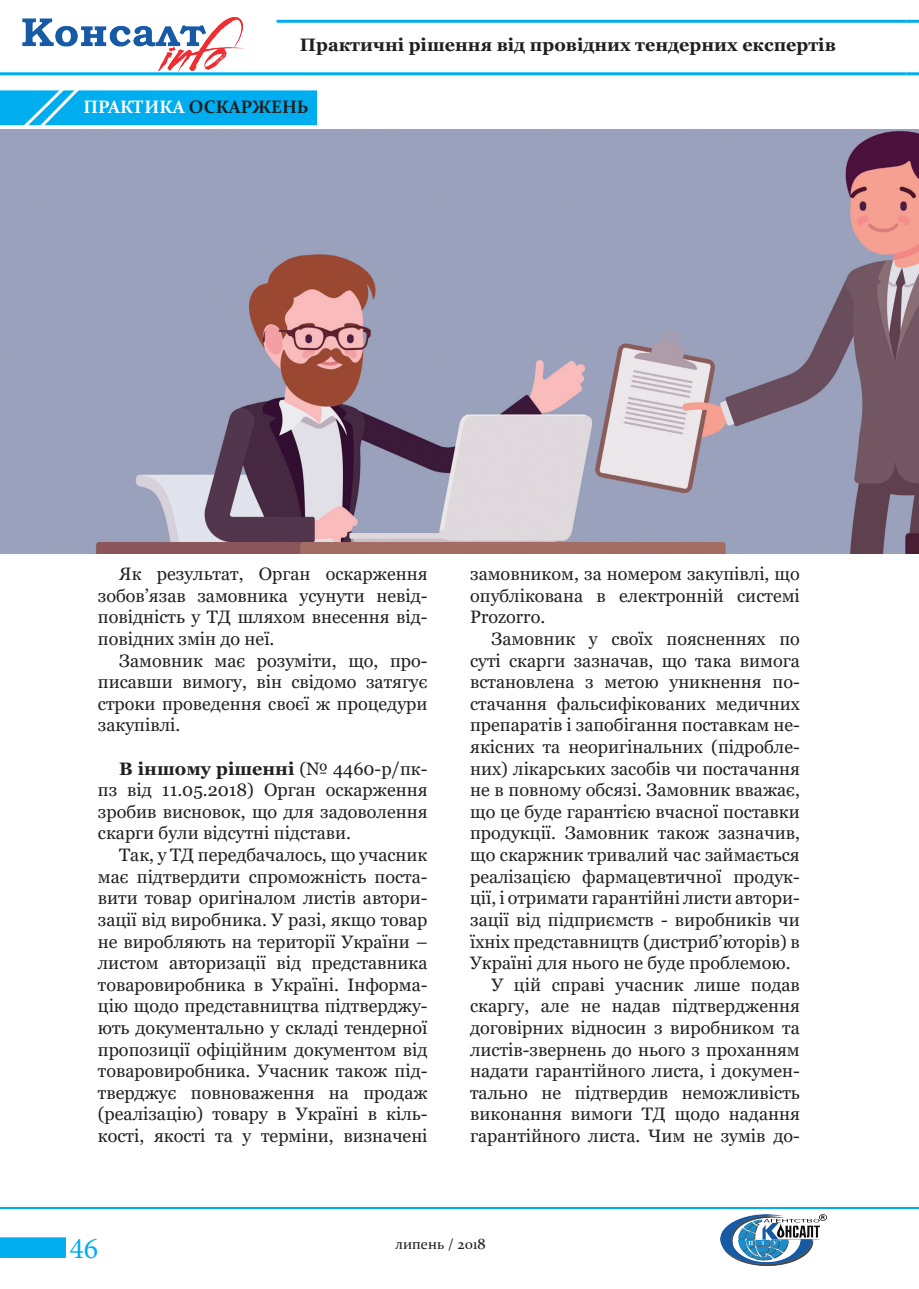
<style>
.page{position:relative;width:919px;height:1289px;background:#fff}
.page>*{position:absolute;margin:0;border:0;box-sizing:border-box;transform-origin:0 0}
.t1{font:30px "Minion Pro";color:#00aeef}
.t2{font:18px/21.6px "Georgia";color:#231f20;text-align:justify}
.t3{font:700 18px "Georgia";color:#231f20}
.t4{font:700 18px "Constantia";color:#231f20}
.t5{font:15px "Constantia";color:#231f20}
.s1{color:#fff}
.s2{font-weight:700}
</style>
<div class="page">
<div style="left:0;top:1237px;width:66px;height:20px;background:#00aeef;border:2px solid #00aeef"></div>
<svg style="left:906px;top:72px;width:12px;height:3px"></svg>
<div style="left:0;top:72px;width:906px;height:3px;background:#00aeef;border:2px solid #00aeef"></div>
<hr style="left:276px;top:20px;width:630px;height:3px;background:#00aeef">
<svg style="left:906px;top:20px;width:12px;height:3px"></svg>
<img style="left:22px;top:17px;width:221px;height:55px">
<img style="left:720px;top:1214px;width:99px;height:51px">
<svg style="left:819px;top:1214px;width:7px;height:6px"></svg>
<hr style="left:0;top:1206px;width:906px;height:2px;background:#00aeef">
<svg style="left:906px;top:1207px;width:12px;height:1px"></svg>
<img style="left:0;top:129px;width:918px;height:424px">
<svg style="left:0;top:90px;width:317px;height:41px;background:#27b7ee"></svg>
<p class="t3" style="left:300px;top:33px;width:537px">Практичні рішення від провідних тендерних експертів</p>
<p class="t4" style="left:83px;top:94px;width:227px"><span class="s1">ПРАКТИКА</span> ОСКАРЖЕНЬ</p>
<p class="t2" style="left:98px;top:563px;width:331px;text-indent:21px">Як результат, Орган оскарження зобов’язав замовника усунути невід&shy;повідність у ТД шляхом внесення від&shy;повідних змін до неї.</p>
<p class="t2" style="left:98px;top:650px;width:331px;text-indent:21px">Замовник має розуміти, що, про&shy;писавши вимогу, він свідомо затягує строки проведення своєї ж процедури закупівлі.</p>
<p class="t2" style="left:98px;top:758px;width:331px;text-indent:21px"><span class="s2">В іншому рішенні</span> (№ 4460-р/пк&shy;пз від 11.05.2018) Орган оскарження зробив висновок, що для задоволення скарги були відсутні підстави.</p>
<p class="t2" style="left:98px;top:844px;width:331px;text-indent:21px">Так, у ТД передбачалось, що учасник має підтвердити спроможність поста&shy;вити товар оригіналом листів автори&shy;зації від виробника. У разі, якщо товар не виробляють на території України – листом авторизації від представника товаровиробника в Україні. Інформа&shy;цію щодо представництва підтверджу&shy;ють документально у складі тендерної пропозиції офіційним документом від товаровиробника. Учасник також під&shy;тверджує повноваження на продаж (реалізацію) товару в Україні в кіль&shy;кості, якості та у терміни, визначені</p>
<p class="t2" style="left:470px;top:563px;width:331px">замовником, за номером закупівлі, що опублікована в електронній системі Prozorro.</p>
<p class="t2" style="left:491px;top:628px;width:310px">Замовник у своїх поясненнях по</p>
<p class="t2" style="left:470px;top:650px;width:331px">суті скарги зазначав, що така вимога</p>
<p class="t2" style="left:470px;top:671px;width:331px">встановлена з метою уникнення по-</p>
<p class="t2" style="left:470px;top:693px;width:331px">стачання фальсифікованих медичних</p>
<p class="t2" style="left:470px;top:714px;width:331px">препаратів і запобігання поставкам не-</p>
<p class="t2" style="left:470px;top:736px;width:331px">якісних та неоригінальних (підробле-</p>
<p class="t2" style="left:470px;top:758px;width:331px">них) лікарських засобів чи постачання</p>
<p class="t2" style="left:470px;top:779px;width:331px">не в повному обсязі. Замовник вважає,</p>
<p class="t2" style="left:470px;top:801px;width:331px">що це буде гарантією вчасної поставки</p>
<p class="t2" style="left:470px;top:822px;width:331px">продукції. Замовник також зазначив,</p>
<p class="t2" style="left:470px;top:844px;width:331px">що скаржник тривалий час займається</p>
<p class="t2" style="left:470px;top:866px;width:331px">реалізацією фармацевтичної продук-</p>
<p class="t2" style="left:470px;top:887px;width:331px">ції, і отримати гарантійні листи автори-</p>
<p class="t2" style="left:470px;top:909px;width:331px">зації від підприємств - виробників чи</p>
<p class="t2" style="left:470px;top:930px;width:331px">їхніх представництв (дистриб’юторів) в</p>
<p class="t2" style="left:470px;top:952px;width:322px">Україні для нього не буде проблемою.</p>
<p class="t2" style="left:491px;top:974px;width:310px">У цій справі учасник лише подав</p>
<p class="t2" style="left:470px;top:995px;width:331px">скаргу, але не надав підтвердження</p>
<p class="t2" style="left:470px;top:1017px;width:331px">договірних відносин з виробником та</p>
<p class="t2" style="left:470px;top:1038px;width:331px">листів-звернень до нього з проханням</p>
<p class="t2" style="left:470px;top:1060px;width:331px">надати гарантійного листа, і докумен-</p>
<p class="t2" style="left:470px;top:1082px;width:331px">тально не підтвердив неможливість</p>
<p class="t2" style="left:470px;top:1103px;width:331px">виконання вимоги ТД щодо надання</p>
<p class="t2" style="left:470px;top:1125px;width:331px">гарантійного листа. Чим не зумів до-</p>
<h1 class="t1" style="left:70px;top:1228px;width:30px">46</h1>
<p class="t5" style="left:395px;top:1233px;width:92px">липень / 2018</p>
</div>
